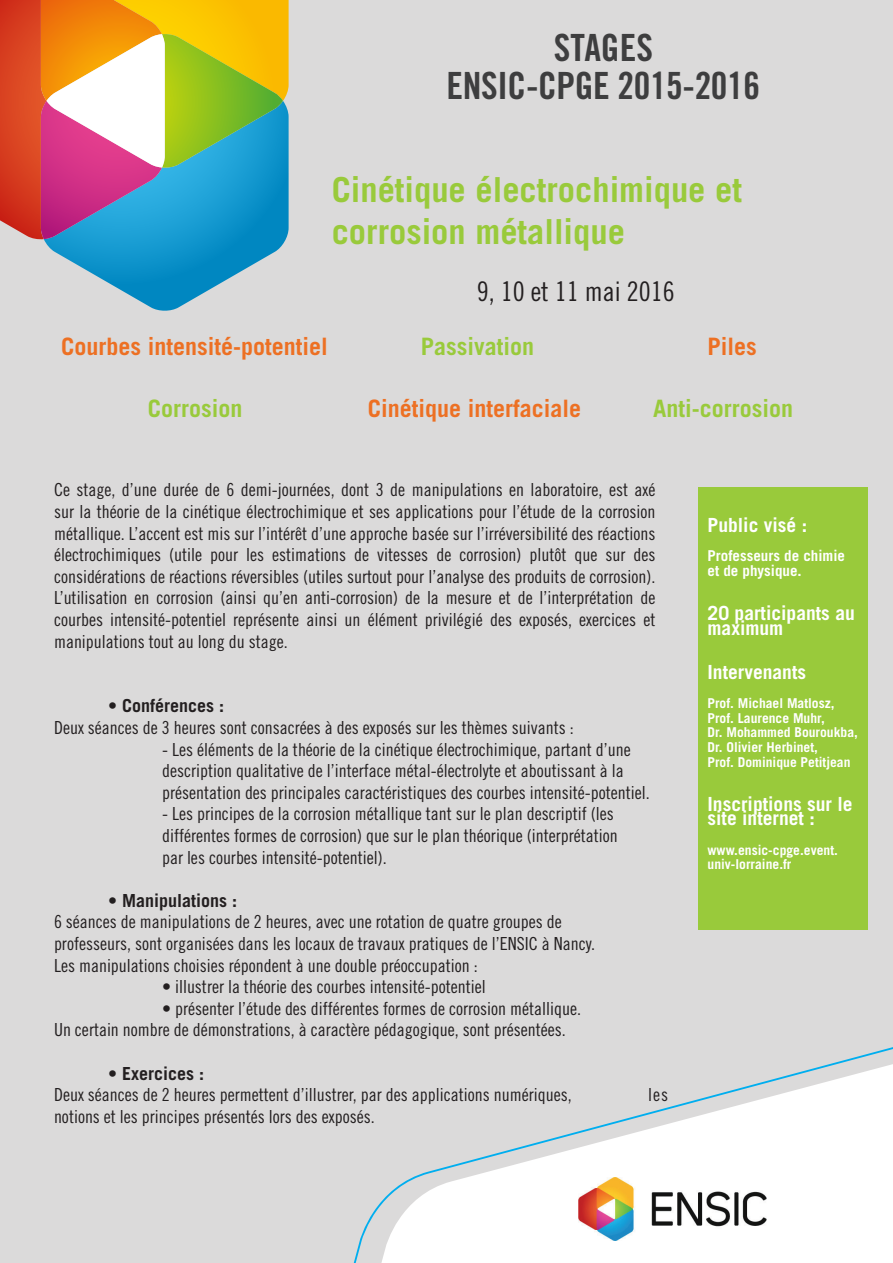
<style>
.page{position:relative;width:893px;height:1263px;background:#dbdada}
.page>*{position:absolute;margin:0;border:0;box-sizing:border-box;transform-origin:0 0}
.t1{font:37.5px "Trade Gothic Bold Cond Twenty";letter-spacing:-.01em;color:#3e3e3f}
.t2{font:700 34.5px/41.4px "Trade Gothic";color:#99ca3b}
.t3{font:27px "Trade Gothic Cond Eighteen";color:#231f20}
.t4{font:700 24px "Trade Gothic";color:#ed7023}
.t5{font:700 24px "Trade Gothic";color:#99ca3b}
.Texte_important{font:700 19.5px/14.7px "Trade Gothic";color:#fff}
.t6{font:18px/21.6px "Trade Gothic Cond Eighteen";color:#231f20}
.t7{font:700 18px "Trade Gothic";color:#231f20}
.Texte_important-2{font:700 15px/14.7px "Trade Gothic";color:#fff}
.Texte_important-3{font:700 13.65px/14.7px "Trade Gothic";color:#fff}
</style>
<div class="page">
<svg style="left:353px;top:1047px;width:540px;height:216px;fill:#fff"></svg>
<img style="left:578px;top:1178px;width:188px;height:62px">
<svg style="left:44px;top:240px;width:242px;height:71px"></svg>
<svg style="left:0;top:0;width:289px;height:240px;background:#ae936b"></svg>
<div style="left:698px;top:487px;width:169px;height:443px;background:#99ca3b"></div>
<p class="t1" style="left:554px;top:25px;width:101px">STAGES</p>
<p class="t1" style="left:447px;top:63px;width:315px">ENSIC-CPGE 2015-2016</p>
<p class="t2" style="left:332px;top:169px;width:412px">Cinétique électrochimique et corrosion métallique</p>
<p class="t3" style="left:477px;top:276px;width:199px">9, 10 et 11 mai 2016</p>
<p class="t4" style="left:61px;top:331px;width:268px">Courbes intensité-potentiel</p>
<p class="t5" style="left:148px;top:394px;width:96px">Corrosion</p>
<p class="t4" style="left:368px;top:394px;width:215px">Cinétique interfaciale</p>
<p class="t5" style="left:421px;top:331px;width:115px">Passivation</p>
<p class="t4" style="left:707px;top:331px;width:51px">Piles</p>
<p class="t5" style="left:653px;top:394px;width:141px">Anti-corrosion</p>
<p class="t6" style="left:54px;top:479px;width:603px;text-align:justify">Ce stage, d’une durée de 6 demi-journées, dont 3 de manipulations en laboratoire, est axé sur la théorie de la cinétique électrochimique et ses applications pour l’étude de la corrosion métallique. L’accent est mis sur l’intérêt d’une approche basée sur l’irréversibilité des réactions électrochimiques (utile pour les estimations de vitesses de corrosion) plutôt que sur des considérations de réactions réversibles (utiles surtout pour l’analyse des produits de corrosion).<br>L’utilisation en corrosion (ainsi qu’en anti-corrosion) de la mesure et de l’interprétation de courbes intensité-potentiel représente ainsi un élément privilégié des exposés, exercices et manipulations tout au long du stage.</p>
<p class="t7" style="left:108px;top:695px;width:118px">• Conférences :</p>
<p class="t6" style="left:54px;top:716px;width:521px">Deux séances de 3 heures sont consacrées à des exposés sur les thèmes suivants :</p>
<p class="t6" style="left:162px;top:738px;width:489px">- Les éléments de la théorie de la cinétique électrochimique, partant d’une description qualitative de l’interface métal-électrolyte et aboutissant à la présentation des principales caractéristiques des courbes intensité-potentiel.</p>
<p class="t6" style="left:162px;top:803px;width:457px">- Les principes de la corrosion métallique tant sur le plan descriptif (les différentes formes de corrosion) que sur le plan théorique (interprétation par les courbes intensité-potentiel).</p>
<p class="t7" style="left:108px;top:889px;width:131px">• Manipulations :</p>
<p class="t6" style="left:54px;top:911px;width:543px">6 séances de manipulations de 2 heures, avec une rotation de quatre groupes de professeurs, sont organisées dans les locaux de travaux pratiques de l’ENSIC à Nancy.</p>
<p class="t6" style="left:54px;top:954px;width:425px">Les manipulations choisies répondent à une double préoccupation :</p>
<p class="t6" style="left:162px;top:976px;width:325px">• illustrer la théorie des courbes intensité-potentiel</p>
<p class="t6" style="left:162px;top:997px;width:420px">• présenter l’étude des différentes formes de corrosion métallique.</p>
<p class="t6" style="left:54px;top:1019px;width:513px">Un certain nombre de démonstrations, à caractère pédagogique, sont présentées.</p>
<p class="t7" style="left:108px;top:1062px;width:97px">• Exercices :</p>
<p class="t6" style="left:54px;top:1084px;width:519px">Deux séances de 2 heures permettent d’illustrer, par des applications numériques,</p>
<p class="t6" style="left:648px;top:1084px;width:21px">les</p>
<p class="t6" style="left:54px;top:1105px;width:322px">notions et les principes présentés lors des exposés.</p>
<p class="Texte_important" style="left:707px;top:517px;width:101px">Public visé :</p>
<p class="Texte_important-2" style="left:707px;top:548px;width:139px">Professeurs de chimie et de physique.</p>
<p class="Texte_important" style="left:707px;top:605px;width:149px">20 participants au maximum</p>
<p class="Texte_important" style="left:707px;top:664px;width:100px">Intervenants</p>
<p class="Texte_important-3" style="left:707px;top:696px;width:129px">Prof. Michael Matlosz,<br>Prof. Laurence Muhr,</p>
<p class="Texte_important-3" style="left:707px;top:725px;width:152px">Dr. Mohammed Bouroukba,<br>Dr. Olivier Herbinet,</p>
<p class="Texte_important-3" style="left:707px;top:754px;width:145px">Prof. Dominique Petitjean</p>
<p class="Texte_important" style="left:707px;top:796px;width:147px">Inscriptions sur le site internet :</p>
<p class="Texte_important-3" style="left:707px;top:842px;width:132px">www.ensic-cpge.event. univ-lorraine.fr</p>
</div>
